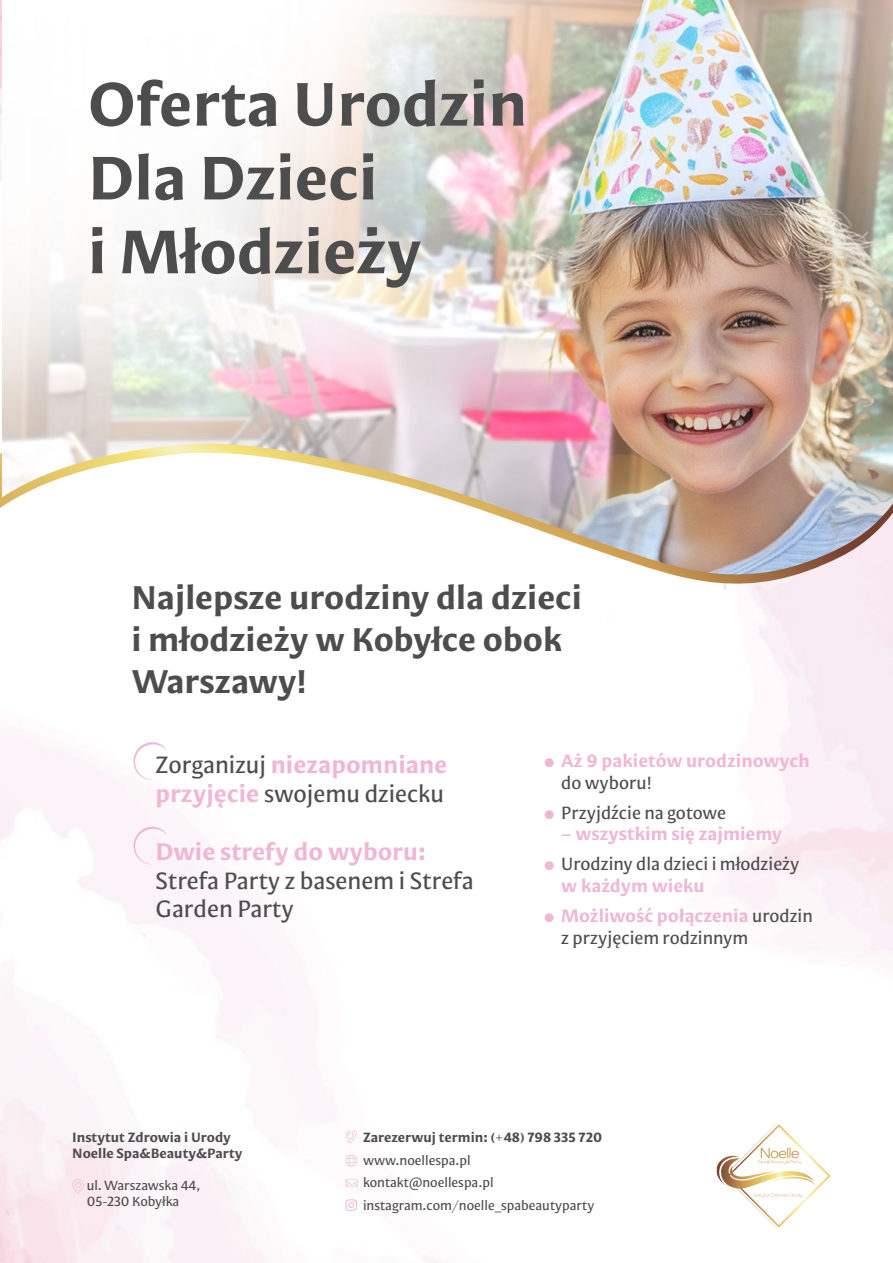
<style>
.page{position:relative;width:893px;height:1263px;background:#fff}
.page>*{position:absolute;margin:0;border:0;box-sizing:border-box;transform-origin:0 0}
.t1{font:700 61.5px/73.8px "Mestiza Sans";color:#4d4d4e}
.t2{font:700 33px/42px "Mestiza Sans";color:#4d4d4e}
.t3{font:24px/28.8px "Mestiza Sans";color:#4d4d4e}
.t4{font:700 24px "Mestiza Sans";color:#efb7d5}
.t5{font:18px/21.6px "Mestiza Sans";color:#4d4d4e}
.t6{font:700 18px/21.6px "Mestiza Sans";color:#efb7d5}
.t7{font:13.5px/22.5px "Mestiza Sans";color:#4d4d4e}
.t8{font:700 13.5px/16.2px "Mestiza Sans";color:#4d4d4e}
.s1{font-weight:700;color:#efb7d5}
.s2{font-family:"Proxima Nova";font-weight:400;font-size:15px}
.s3{font-weight:400;color:#4d4d4e}
.s4{font-family:"Proxima Nova";font-size:15px;color:#efb7d5}
</style>
<div class="page">
<svg style="left:716px;top:1124px;width:114px;height:103px"></svg>
<svg style="left:72px;top:1179px;width:12px;height:14px"></svg>
<svg style="left:346px;top:1179px;width:12px;height:8px"></svg>
<svg style="left:346px;top:1130px;width:11px;height:13px"></svg>
<svg style="left:346px;top:1155px;width:11px;height:11px"></svg>
<svg style="left:345px;top:1199px;width:12px;height:12px"></svg>
<svg style="left:0;top:452px;width:893px;height:152px"></svg>
<img style="left:2px;top:0;width:891px;height:576px">
<svg style="left:127px;top:742px;width:40px;height:38px"></svg>
<svg style="left:127px;top:824px;width:40px;height:40px"></svg>
<h1 class="t1" style="left:88px;top:66px;width:441px">Oferta Urodzin<br>Dla Dzieci<br>i Młodzieży</h1>
<h2 class="t2" style="left:131px;top:575px;width:452px">Najlepsze urodziny dla dzieci i młodzieży w Kobyłce obok<br>Warszawy!</h2>
<h3 class="t3" style="left:155px;top:750px;width:293px">Zorganizuj <span class="s1">niezapomniane przyjęcie</span> swojemu dziecku</h3>
<h3 class="t4" style="left:155px;top:835px;width:272px">Dwie strefy do wyboru:</h3>
<h3 class="t3" style="left:155px;top:866px;width:320px">Strefa Party z basenem i Strefa<br>Garden Party</h3>
<p class="t6" style="left:561px;top:750px;width:250px;text-indent:-17px"><span class="s2">●</span> Aż 9 pakietów urodzinowych <span class="s3">do wyboru!</span></p>
<p class="t5" style="left:544px;top:801px;width:183px"><span class="s4">●</span> Przyjdźcie na gotowe</p>
<p class="t6" style="left:561px;top:823px;width:222px">– wszystkim się zajmiemy</p>
<p class="t5" style="left:561px;top:853px;width:240px;text-indent:-17px"><span class="s4">●</span> Urodziny dla dzieci i młodzieży <span class="s1">w każdym wieku</span></p>
<p class="t5" style="left:561px;top:905px;width:253px;text-indent:-17px"><span class="s4">●</span> <span class="s1">Możliwość połączenia</span> urodzin z przyjęciem rodzinnym</p>
<p class="t8" style="left:72px;top:1129px;width:172px">Instytut Zdrowia i Urody<br>Noelle Spa&amp;Beauty&amp;Party</p>
<p class="t8" style="left:363px;top:1129px;width:241px">Zarezerwuj termin: (+48) 798 335 720</p>
<p class="t7" style="left:363px;top:1148px;width:233px">www.noellespa.pl kontakt@noellespa.pl instagram.com/noelle_spabeautyparty</p>
<p class="t7" style="left:87px;top:1177px;width:115px;line-height:16.2px">ul. Warszawska 44,<br>05-230 Kobyłka</p>
</div>
